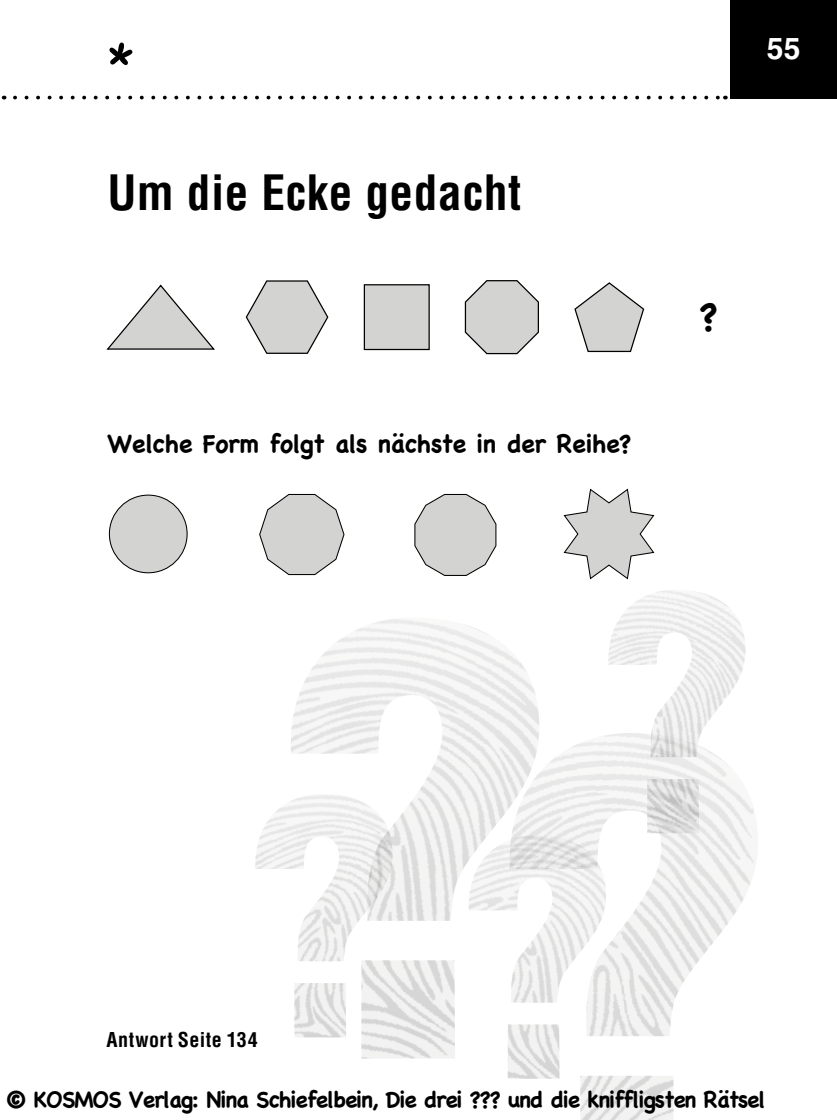
<style>
.page{position:relative;width:837px;height:1120px;background:#fff}
.page>*{position:absolute;margin:0;border:0;box-sizing:border-box;transform-origin:0 0}
.t1{font:55px "Chalkboard";color:#000}
.t2{font:700 condensed 47.5px "Helvetica";letter-spacing:.01em;color:#000}
.t3{font:700 37.5px "Chalkboard";color:#000}
.t4{font:700 30px "Helvetica LT Std";color:#fff}
.t5{font:700 25px "Chalkboard";letter-spacing:-.015em;color:#000}
.t6{font:700 22.5px "Chalkboard";letter-spacing:-.05em;color:#000}
.t7{font:700 condensed 20px "Helvetica LT Std";letter-spacing:.025em;color:#000}
</style>
<div class="page">
<div style="left:730px;top:0;width:106px;height:99px;background:#000"></div>
<svg style="left:15px;top:96px;width:710px;height:3px"></svg>
<svg style="left:106px;top:284px;width:109px;height:66px"></svg>
<svg style="left:245px;top:280px;width:84px;height:74px"></svg>
<svg style="left:464px;top:280px;width:75px;height:75px"></svg>
<div style="left:364px;top:285px;width:65px;height:64px;background:#d3d3d2"></div>
<div style="left:363px;top:284px;width:66px;height:66px;border:1px solid #000"></div>
<svg style="left:574px;top:282px;width:70px;height:71px"></svg>
<div style="left:109px;top:495px;width:78px;height:78px;background:#d3d3d2;border-radius:50%"></div>
<div style="left:109px;top:494px;width:78px;height:79px;border:1px solid #000;border-radius:50%"></div>
<svg style="left:259px;top:493px;width:86px;height:82px"></svg>
<svg style="left:414px;top:493px;width:83px;height:83px"></svg>
<svg style="left:563px;top:488px;width:92px;height:92px"></svg>
<img style="left:291px;top:619px;width:175px;height:439px">
<img style="left:508px;top:801px;width:247px;height:319px">
<svg style="left:466px;top:625px;width:279px;height:453px"></svg>
<img style="left:606px;top:590px;width:139px;height:243px">
<img style="left:255px;top:794px;width:137px;height:243px">
<p class="t1" style="left:107px;top:37px;width:29px">*</p>
<p class="t2" style="left:107px;top:164px;width:415px">Um die Ecke gedacht</p>
<p class="t5" style="left:107px;top:429px;width:525px">Welche Form folgt als nächste in der Reihe?</p>
<h3 class="t4" style="left:766px;top:31px;width:35px">55</h3>
<p class="t3" style="left:699px;top:294px;width:20px">?</p>
<p class="t7" style="left:106px;top:1027px;width:153px">Antwort Seite 134</p>
<p class="t6" style="left:5px;top:1086px;width:761px">© KOSMOS Verlag: Nina Schiefelbein, Die drei ??? und die kniffligsten Rätsel</p>
</div>
